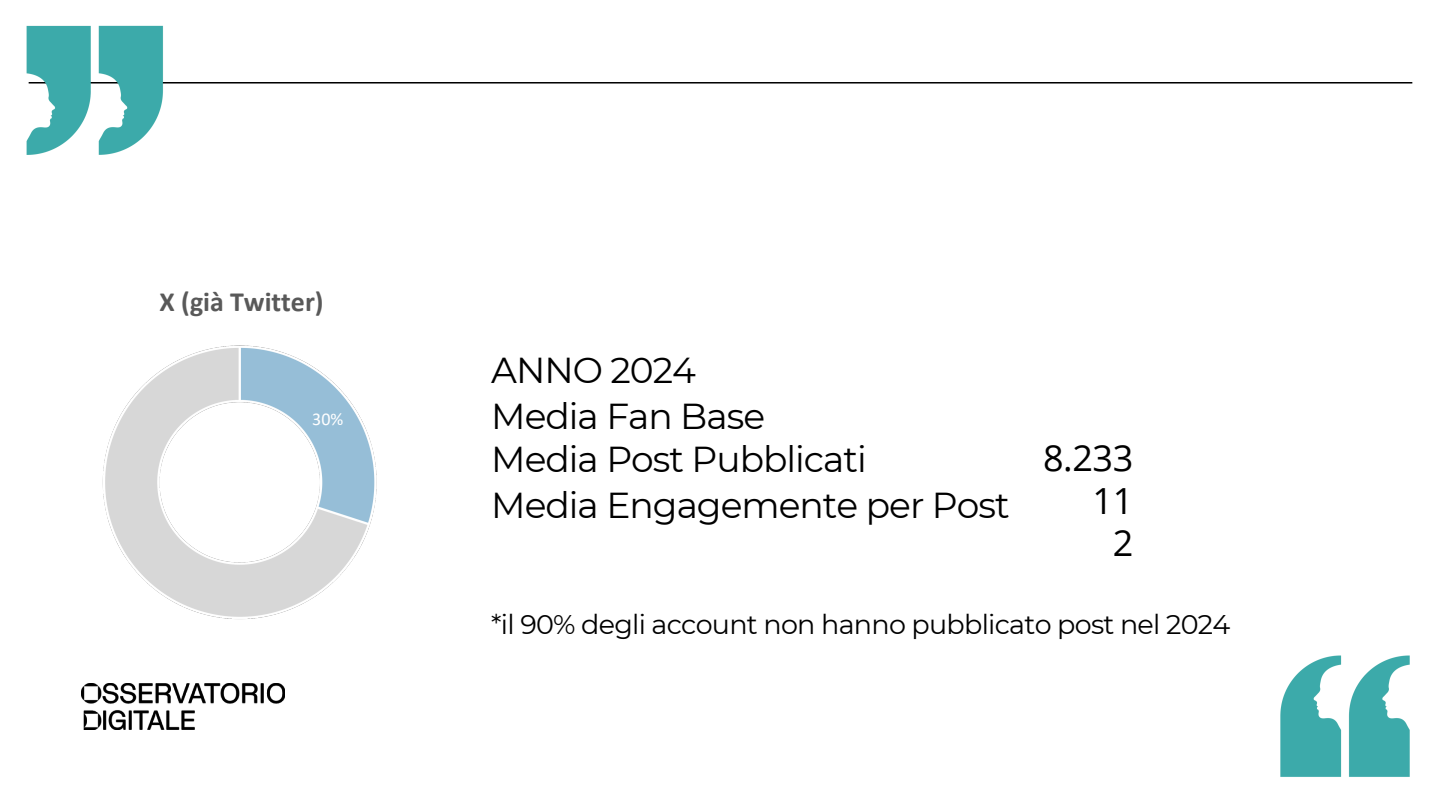
<style>
.page{position:relative;width:1440px;height:810px;background:#fff}
.page>*{position:absolute;margin:0;border:0;box-sizing:border-box;transform-origin:0 0}
.t1{font:36px/46.1px "Montserrat";letter-spacing:-.025em;color:#000}
.t2{font:36px/42.8px "Open Sans";color:#000;text-align:right}
.t3{font:700 27.9px "Calibri";color:#595959}
.t4{font:27px "Montserrat";letter-spacing:-.025em;color:#000}
.t5{font:18px "Calibri";color:#fff}
</style>
<div class="page">
<img style="left:81px;top:683px;width:204px;height:46px">
<img style="left:182px;top:82px;width:1231px;height:2px">
<img style="left:102px;top:345px;width:275px;height:275px">
<img style="left:26px;top:25px;width:156px;height:130px">
<img style="left:1280px;top:655px;width:130px;height:122px">
<p class="t3" style="left:160px;top:290px;width:165px">X (già Twitter)</p>
<h2 class="t5" style="left:312px;top:411px;width:33px">30%</h2>
<p class="t1" style="left:491px;top:347px;width:275px">ANNO 2024<br>Media Fan Base</p>
<p class="t1" style="left:491px;top:436px;width:520px">Media Post Pubblicati<br>Media Engagemente per Post</p>
<p class="t2" style="left:1043px;top:435px;width:92px">8.233<br>11<br>2</p>
<p class="t4" style="left:491px;top:608px;width:741px">*il 90% degli account non hanno pubblicato post nel 2024</p>
</div>
